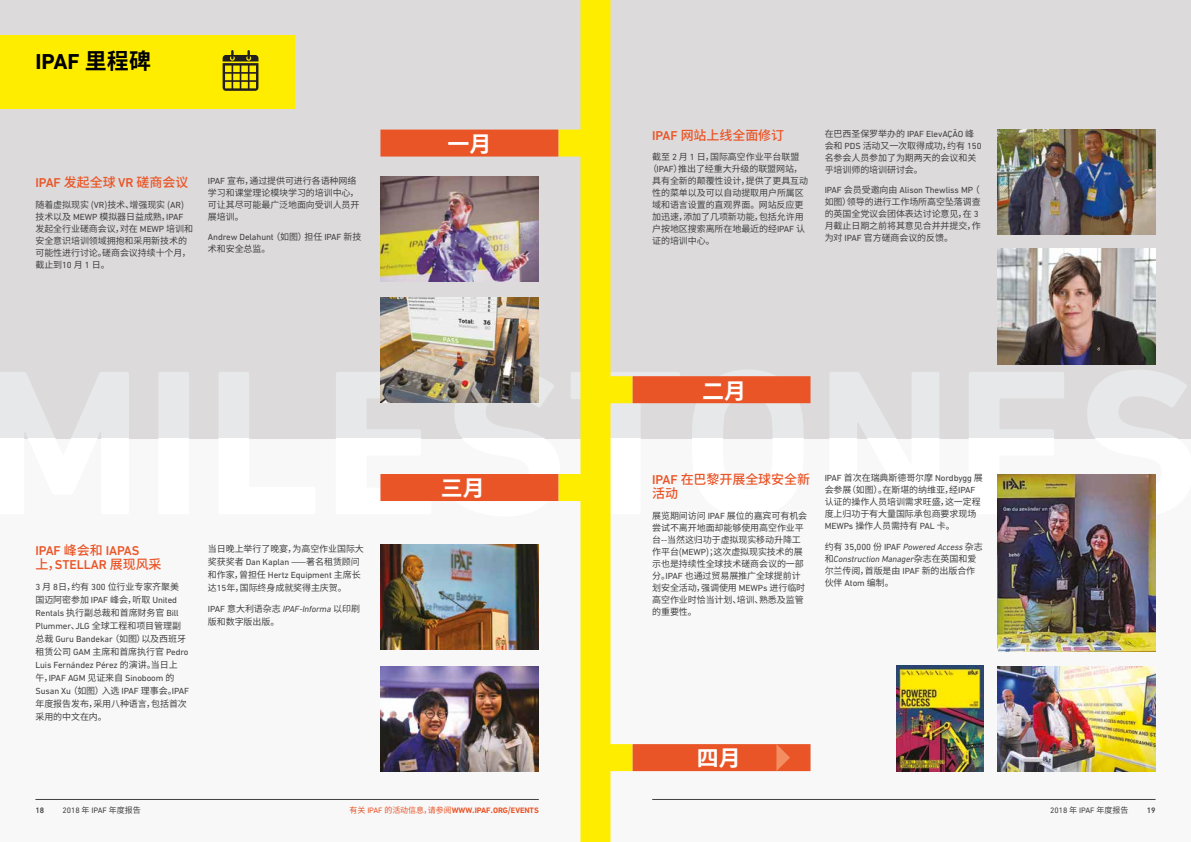
<style>
.page{position:relative;width:1191px;height:842px;background:#fff}
.page>*{position:absolute;margin:0;border:0;box-sizing:border-box;transform-origin:0 0}
.t1{font:700 22px "Source Han Sans SC";letter-spacing:-.005em;color:#fff}
.t2{font:700 22px "DIN Next LT Pro";color:#000}
.t3{font:500 13px/14px "Source Han Sans SC";letter-spacing:-.005em;color:#ea5527}
.t4{font:500 13px/14px "DIN Next LT Pro";letter-spacing:-.005em;color:#ea5527}
.t5{font:9px/12px "Source Han Sans SC";letter-spacing:-.01em;color:#414142}
.t6{font:9px/13px "DIN Next LT Pro";letter-spacing:-.01em;color:#414142}
.t7{font:italic 9px/12px "DIN Next LT Pro";letter-spacing:-.01em;color:#414142}
.t8{font:700 8px "DIN Next LT Pro";letter-spacing:-.01em;color:#ea5527}
.t9{font:8px "DIN Next LT Pro";color:#414142}
.t10{font:500 8px "DIN Next LT Pro";color:#414142}
.s1{font-family:"Source Han Sans SC"}
.s2{font-family:"DIN Next LT Pro"}
.s3{font-style:normal}
.s4{font-family:"Source Han Sans SC";font-style:normal}
.s5{font-family:"Source Han Sans SC";font-weight:400}
.s6{font-weight:400}
</style>
<div class="page">
<div style="left:0;top:439px;width:1191px;height:403px;background:#f8f8f9"></div>
<div style="left:0;top:0;width:1191px;height:439px;background:#dcdadb"></div>
<div style="left:580px;top:0;width:30px;height:842px;background:#ffed00"></div>
<div style="left:558px;top:130px;width:37px;height:27px;background:#ffed00"></div>
<div style="left:558px;top:474px;width:37px;height:27px;background:#ffed00"></div>
<div style="left:595px;top:744px;width:37px;height:27px;background:#ffed00"></div>
<div style="left:595px;top:376px;width:37px;height:27px;background:#ffed00"></div>
<img style="left:380px;top:545px;width:159px;height:105px">
<img style="left:380px;top:666px;width:159px;height:105px">
<img style="left:997px;top:666px;width:158px;height:105px">
<img style="left:997px;top:249px;width:158px;height:115px">
<img style="left:997px;top:474px;width:158px;height:178px">
<div style="left:0;top:35px;width:294px;height:74px;background:#ffed00"></div>
<svg style="left:223px;top:50px;width:35px;height:41px"></svg>
<img style="left:997px;top:130px;width:158px;height:105px">
<div style="left:632px;top:376px;width:178px;height:27px;background:#ea5527"></div>
<div style="left:632px;top:744px;width:178px;height:27px;background:#ea5527"></div>
<div style="left:380px;top:130px;width:178px;height:27px;background:#ea5527"></div>
<div style="left:380px;top:474px;width:178px;height:27px;background:#ea5527"></div>
<svg style="left:776px;top:744px;width:14px;height:27px"></svg>
<hr style="left:35px;top:799px;width:504px;height:1px;background:#414142">
<hr style="left:652px;top:799px;width:503px;height:1px;background:#414142">
<img style="left:380px;top:176px;width:159px;height:105px">
<img style="left:380px;top:297px;width:159px;height:106px">
<img style="left:896px;top:665px;width:87px;height:107px">
<h1 class="t2" style="left:35px;top:49px;width:117px">IPAF <span class="s1">里程碑</span></h1>
<h2 class="t3" style="left:35px;top:176px;width:154px"><span class="s2">IPAF</span> 发起全球 <span class="s2">VR</span> 磋商会议</h2>
<p class="t5" style="left:35px;top:198px;width:159px">随着虚拟现实 (<span class="s2">VR</span>)技术、增强现实 (<span class="s2">AR</span>)技术以及 <span class="s2">MEWP</span> 模拟器日益成熟，<span class="s2">IPAF</span>发起全行业磋商会议，对在 <span class="s2">MEWP</span> 培训和安全意识培训领域拥抱和采用新技术的可能性进行讨论。磋商会议持续十个月，截止到<span class="s2">10</span> 月 <span class="s2">1</span> 日。</p>
<p class="t5" style="left:208px;top:175px;width:153px"><span class="s2">IPAF</span> 宣布，通过提供可进行各语种网络学习和课堂理论模块学习的培训中心，可让其尽可能最广泛地面向受训人员开展培训。</p>
<p class="t6" style="left:208px;top:231px;width:155px">Andrew Delahunt <span class="s1">（如图）担任</span> IPAF <span class="s1">新技</span></p>
<p class="t5" style="left:208px;top:243px;width:64px">术和安全总监。</p>
<h1 class="t1" style="left:447px;top:131px;width:45px">一月</h1>
<h2 class="t4" style="left:35px;top:543px;width:128px">IPAF <span class="s1">峰会和</span> IAPAS<br><span class="s1">上，</span>STELLAR <span class="s1">展现风采</span></h2>
<p class="t5" style="left:35px;top:581px;width:145px;line-height:13px"><span class="s2">3</span> 月 <span class="s2">8</span>日，约有 <span class="s2">300</span> 位行业专家齐聚美国迈阿密参加 <span class="s2">IPAF</span> 峰会，听取 <span class="s2">United</span></p>
<p class="t6" style="left:35px;top:607px;width:145px">Rentals <span class="s1">执行副总裁和首席财务官</span> Bill</p>
<p class="t5" style="left:35px;top:620px;width:147px"><span class="s2">Plummer</span>、<span class="s2">JLG</span> 全球工程和项目管理副</p>
<p class="t6" style="left:35px;top:633px;width:152px"><span class="s1">总裁</span> Guru Bandekar <span class="s1">（如图）以及西班牙</span></p>
<p class="t5" style="left:35px;top:646px;width:155px">租赁公司 <span class="s2">GAM</span> 主席和首席执行官 <span class="s2">Pedro</span></p>
<p class="t6" style="left:35px;top:659px;width:155px">Luis Fernández Pérez <span class="s1">的演讲。当日上<br>午，</span>IPAF AGM <span class="s1">见证来自</span> Sinoboom <span class="s1">的<br></span>Susan Xu <span class="s1">（如图）入选</span> IPAF <span class="s1">理事会。</span>IPAF</p>
<p class="t5" style="left:35px;top:698px;width:153px;line-height:13px">年度报告发布，采用八种语言，包括首次采用的中文在内。</p>
<p class="t5" style="left:208px;top:542px;width:157px;line-height:13px">当日晚上举行了晚宴，为高空作业国际大奖获奖者 <span class="s2">Dan Kaplan</span> ——著名租赁顾问</p>
<p class="t6" style="left:208px;top:568px;width:154px"><span class="s1">和作家，曾担任</span> Hertz Equipment <span class="s1">主席长</span></p>
<p class="t5" style="left:208px;top:582px;width:140px">达<span class="s2">15</span>年，国际终身成就奖得主庆贺。</p>
<p class="t7" style="left:208px;top:603px;width:154px"><span class="s3">IPAF</span> <span class="s4">意大利语杂志</span> IPAF<span class="s1">-</span>Informa <span class="s4">以印刷</span></p>
<p class="t5" style="left:208px;top:616px;width:73px">版和数字版出版。</p>
<h1 class="t1" style="left:441px;top:476px;width:45px">三月</h1>
<h2 class="t3" style="left:652px;top:128px;width:133px"><span class="s2">IPAF</span> 网站上线全面修订</h2>
<p class="t5" style="left:652px;top:151px;width:149px">截至 <span class="s2">2</span> 月 <span class="s2">1</span> 日，国际高空作业平台联盟</p>
<p class="t5" style="left:648px;top:163px;width:156px">（<span class="s2">IPAF</span>）推出了经重大升级的联盟网站，</p>
<p class="t5" style="left:652px;top:175px;width:157px">具有全新的颠覆性设计，提供了更具互动</p>
<p class="t5" style="left:652px;top:187px;width:153px">性的菜单以及可以自动提取用户所属区</p>
<p class="t5" style="left:652px;top:199px;width:153px">域和语言设置的直观界面。网站反应更</p>
<p class="t5" style="left:652px;top:211px;width:153px">加迅速，添加了几项新功能，包括允许用</p>
<p class="t5" style="left:652px;top:223px;width:154px">户按地区搜索离所在地最近的经<span class="s2">IPAF</span> 认</p>
<p class="t5" style="left:652px;top:235px;width:64px">证的培训中心。</p>
<p class="t6" style="left:824px;top:127px;width:151px"><span class="s1">在巴西圣保罗举办的</span> IPAF ElevAÇÃO <span class="s1">峰</span></p>
<p class="t5" style="left:824px;top:140px;width:158px">会和 <span class="s2">PDS</span> 活动又一次取得成功，约有 <span class="s2">150</span>名参会人员参加了为期两天的会议和关乎培训师的培训研讨会。</p>
<p class="t6" style="left:824px;top:184px;width:157px">IPAF <span class="s1">会员受邀向由</span> Alison Thewliss MP <span class="s1">（</span></p>
<p class="t5" style="left:824px;top:196px;width:157px">如图）领导的进行工作场所高空坠落调查的英国全党议会团体表达讨论意见，在 <span class="s2">3</span>月截止日期之前将其意见合并并提交，作为对 <span class="s2">IPAF</span> 官方磋商会议的反馈。</p>
<h1 class="t1" style="left:702px;top:378px;width:45px">二月</h1>
<h2 class="t3" style="left:652px;top:473px;width:159px"><span class="s2">IPAF</span> 在巴黎开展全球安全新活动</h2>
<p class="t5" style="left:652px;top:510px;width:157px">展览期间访问 <span class="s2">IPAF</span> 展位的嘉宾可有机会尝试不离开地面却能够使用高空作业平台--当然这归功于虚拟现实移动升降工作平台(<span class="s2">MEWP</span>)；这次虚拟现实技术的展示也是持续性全球技术磋商会议的一部分。<span class="s2">IPAF</span> 也通过贸易展推广全球提前计划安全活动，强调使用 <span class="s2">MEWPs</span> 进行临时高空作业时恰当计划、培训、熟悉及监管的重要性。</p>
<p class="t6" style="left:824px;top:471px;width:160px">IPAF <span class="s1">首次在瑞典斯德哥尔摩</span> Nordbygg <span class="s1">展</span></p>
<p class="t5" style="left:824px;top:484px;width:157px">会参展（如图）。在斯堪的纳维亚，经<span class="s2">IPAF</span>认证的操作人员培训需求旺盛，这一定程度上归功于有大量国际承包商要求现场<br><span class="s2">MEWPs</span> 操作人员需持有 <span class="s2">PAL</span> 卡。</p>
<p class="t7" style="left:824px;top:540px;width:160px"><span class="s4">约有</span> <span class="s3">35</span><span class="s4">,</span><span class="s3">000</span> <span class="s4">份</span> <span class="s3">IPAF</span> Powered Access <span class="s4">杂志和</span>Construction Manager<span class="s4">杂志在英国和爱</span></p>
<p class="t5" style="left:824px;top:564px;width:152px">尔兰传阅，首版是由 <span class="s2">IPAF</span> 新的出版合作伙伴 <span class="s2">Atom</span> 编制。</p>
<h1 class="t1" style="left:697px;top:746px;width:45px">四月</h1>
<p class="t8" style="left:350px;top:805px;width:191px"><span class="s5">有关</span> <span class="s6">IPAF</span> <span class="s5">的活动信息，请参阅</span>WWW<span class="s1">.</span>IPAF<span class="s1">.</span>ORG<span class="s1">/</span>EVENTS</p>
<p class="t9" style="left:62px;top:805px;width:80px">2018 <span class="s1">年</span> IPAF <span class="s1">年度报告</span></p>
<p class="t9" style="left:1050px;top:805px;width:80px">2018 <span class="s1">年</span> IPAF <span class="s1">年度报告</span></p>
<p class="t10" style="left:35px;top:805px;width:10px">18</p>
<p class="t10" style="left:1146px;top:805px;width:10px">19</p>
</div>
